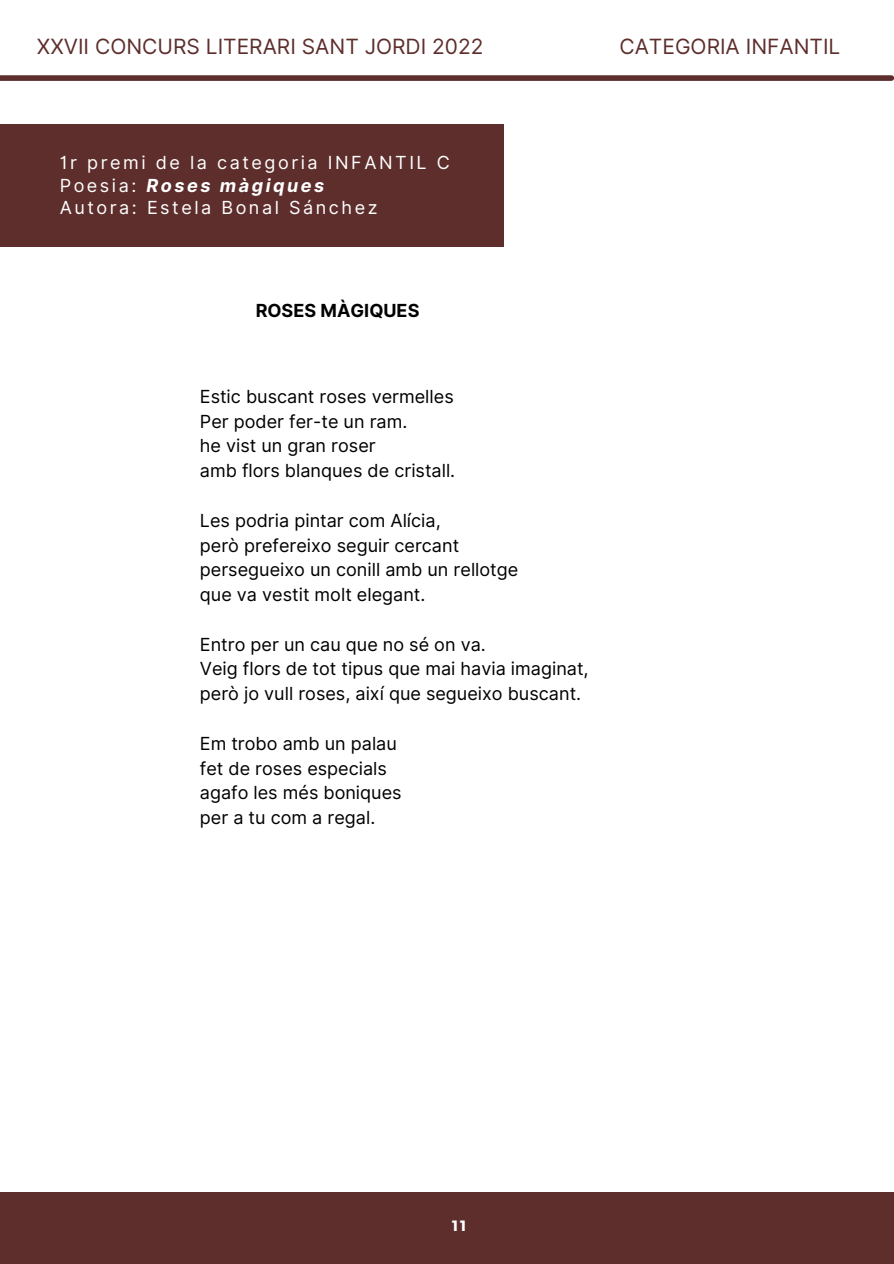
<style>
.page{position:relative;width:894px;height:1264px;background:#fff}
.page>*{position:absolute;margin:0;border:0;box-sizing:border-box;transform-origin:0 0}
.t1{font:21px "Inter";color:#5d2e2c}
.t2{font:18px/24.8px "Inter";color:#000}
.t3{font:18px/22.5px "Inter";letter-spacing:.14em;color:#fff}
.t4{font:700 18px "Inter";color:#000}
.t5{font:700 14.85px "Montserrat";color:#fff}
.s1{font-weight:700;font-style:italic}
</style>
<div class="page">
<div style="left:0;top:1192px;width:893px;height:71px;background:#5d2e2c"></div>
<div style="left:0;top:75px;width:891px;height:6px;background:#5d2e2c"></div>
<div style="left:0;top:125px;width:503px;height:121px;background:#5d2e2c"></div>
<p class="t1" style="left:37px;top:34px;width:448px">XXVII CONCURS LITERARI SANT JORDI 2022</p>
<p class="t1" style="left:619px;top:34px;width:222px">CATEGORIA INFANTIL</p>
<p class="t3" style="left:60px;top:151px;width:391px">1r premi de la categoria INFANTIL C<br>Poesia: <span class="s1">Roses màgiques<br></span>Autora: Estela Bonal Sánchez</p>
<p class="t4" style="left:255px;top:300px;width:165px">ROSES MÀGIQUES</p>
<p class="t2" style="left:200px;top:384px;width:257px">Estic buscant roses vermelles<br>Per poder fer-te un ram.<br>he vist un gran roser<br>amb flors blanques de cristall.</p>
<p class="t2" style="left:200px;top:508px;width:320px">Les podria pintar com Alícia,<br>però prefereixo seguir cercant persegueixo un conill amb un rellotge que va vestit molt elegant.</p>
<p class="t2" style="left:200px;top:631px;width:390px">Entro per un cau que no sé on va.<br>Veig flors de tot tipus que mai havia imaginat, però jo vull roses, així que segueixo buscant.</p>
<p class="t2" style="left:200px;top:730px;width:203px">Em trobo amb un palau fet de roses especials agafo les més boniques per a tu com a regal.</p>
<p class="t5" style="left:452px;top:1215px;width:16px">11</p>
</div>
